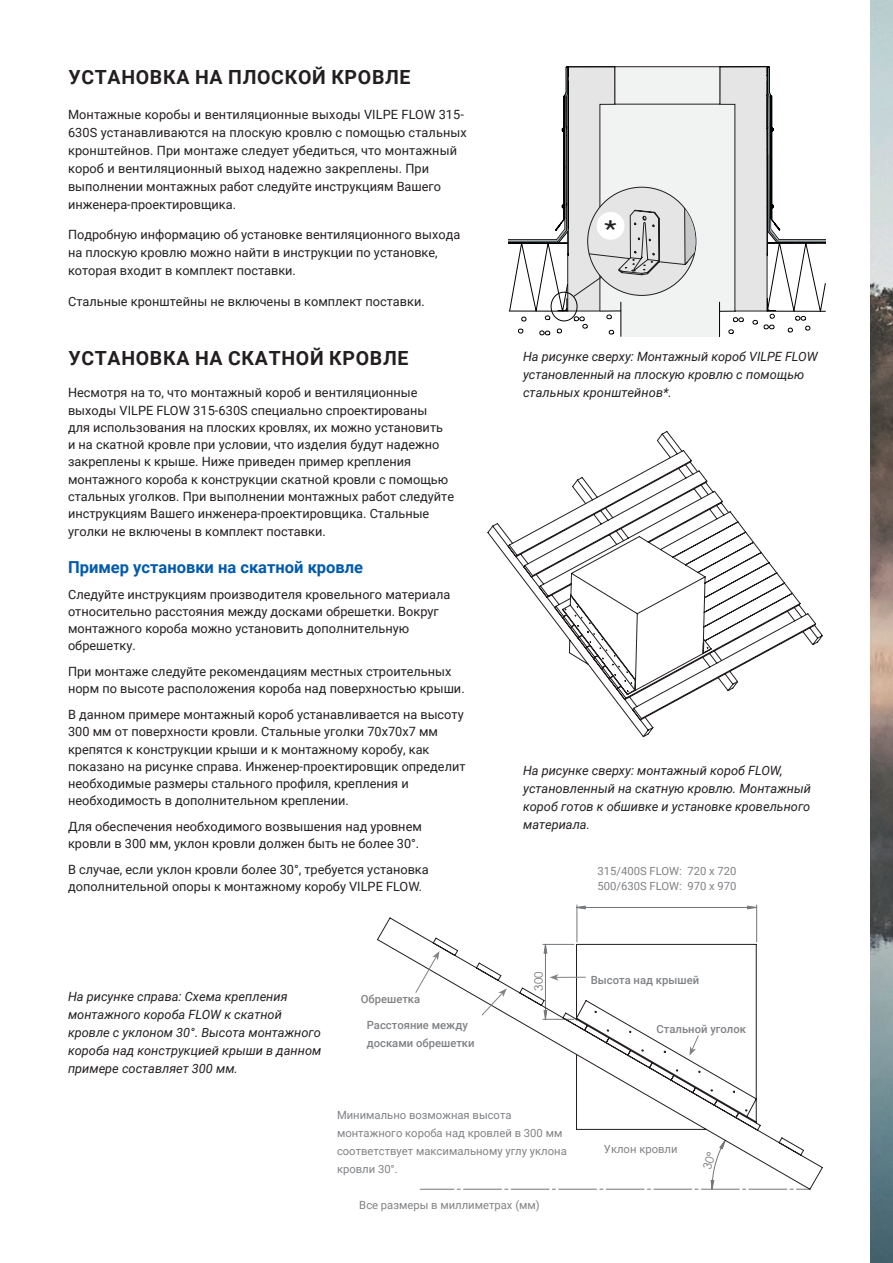
<style>
.page{position:relative;width:893px;height:1263px;background:#fff}
.page>*{position:absolute;margin:0;border:0;box-sizing:border-box;transform-origin:0 0}
.t1{font:30.6px "N Haas Grotesk TX Pro 55 Rg";color:#231f20;scale:1.18 1}
.t2{font:700 19.5px "Roboto";letter-spacing:.035em;color:#231f20}
.t3{font:700 16.5px "Roboto";color:#015aaa}
.t4{font:12.75px/17.2px "Roboto";color:#231f20}
.t5{font:italic 12.75px/18px "Roboto";color:#231f20}
.t6{font:11.7px "Century Gothic";color:#757679}
.t7{font:11.25px/18px "Roboto";color:#808285}
.t8{font:500 11.25px "Roboto";color:#808285}
</style>
<div class="page">
<img style="left:870px;top:0;width:23px;height:1263px">
<hr style="left:756px;top:905px;width:1px;height:37px;background:#757679">
<hr style="left:577px;top:905px;width:1px;height:37px;background:#757679">
<svg style="left:576px;top:905px;width:181px;height:4px"></svg>
<svg style="left:377px;top:917px;width:446px;height:273px"></svg>
<div style="left:649px;top:894px;width:32px;height:12px;background:#fff"></div>
<svg style="left:415px;top:951px;width:24px;height:43px"></svg>
<svg style="left:481px;top:988px;width:26px;height:28px"></svg>
<svg style="left:689px;top:1035px;width:10px;height:21px"></svg>
<hr style="left:556px;top:977px;width:30px;height:1px;background:#808285">
<svg style="left:544px;top:944px;width:15px;height:76px"></svg>
<svg style="left:487px;top:431px;width:336px;height:306px"></svg>
<div style="left:621px;top:297px;width:98px;height:40px;background:#f1f3f2"></div>
<hr style="left:621px;top:302px;width:1px;height:34px;background:#000001">
<hr style="left:719px;top:302px;width:1px;height:35px;background:#000001">
<svg style="left:508px;top:66px;width:317px;height:269px"></svg>
<div style="left:597px;top:212px;width:27px;height:28px;background:#fff;border-radius:50%"></div>
<svg style="left:420px;top:1140px;width:390px;height:50px"></svg>
<p class="t2" style="left:68px;top:64px;width:344px">УСТАНОВКА НА ПЛОСКОЙ КРОВЛЕ</p>
<p class="t4" style="left:68px;top:105px;width:400px;line-height:18px">Монтажные коробы и вентиляционные выходы VILPE FLOW 315- 630S устанавливаются на плоскую кровлю с помощью стальных кронштейнов. При монтаже следует убедиться, что монтажный короб и вентиляционный выход надежно закреплены. При выполнении монтажных работ следуйте инструкциям Вашего инженера-проектировщика.</p>
<p class="t4" style="left:68px;top:225px;width:394px;line-height:18px">Подробную информацию об установке вентиляционного выхода на плоскую кровлю можно найти в инструкции по установке, которая входит в комплект поставки.</p>
<p class="t4" style="left:68px;top:292px;width:358px">Стальные кронштейны не включены в комплект поставки.</p>
<p class="t2" style="left:68px;top:344px;width:342px">УСТАНОВКА НА СКАТНОЙ КРОВЛЕ</p>
<p class="t4" style="left:68px;top:384px;width:388px">Несмотря на то, что монтажный короб и вентиляционные выходы VILPE FLOW 315-630S специально спроектированы<br>для использования на плоских кровлях, их можно установить<br>и на скатной кровле при условии, что изделия будут надежно закреплены к крыше. Ниже приведен пример крепления монтажного короба к конструкции скатной кровли с помощью стальных уголков. При выполнении монтажных работ следуйте инструкциям Вашего инженера-проектировщика. Стальные уголки не включены в комплект поставки.</p>
<p class="t3" style="left:68px;top:555px;width:297px">Пример установки на скатной кровле</p>
<p class="t4" style="left:68px;top:585px;width:384px">Следуйте инструкциям производителя кровельного материала относительно расстояния между досками обрешетки. Вокруг монтажного короба можно установить дополнительную обрешетку.</p>
<p class="t4" style="left:68px;top:662px;width:398px">При монтаже следуйте рекомендациям местных строительных норм по высоте расположения короба над поверхностью крыши.</p>
<p class="t4" style="left:68px;top:705px;width:399px">В данном примере монтажный короб устанавливается на высоту 300 мм от поверхности кровли. Стальные уголки 70x70x7 мм крепятся к конструкции крыши и к монтажному коробу, как показано на рисунке справа. Инженер-проектировщик определит необходимые размеры стального профиля, крепления и необходимость в дополнительном креплении.</p>
<p class="t4" style="left:68px;top:817px;width:355px">Для обеспечения необходимого возвышения над уровнем кровли в 300 мм, уклон кровли должен быть не более 30°.</p>
<p class="t4" style="left:68px;top:860px;width:362px">В случае, если уклон кровли более 30°, требуется установка дополнительной опоры к монтажному коробу VILPE FLOW.</p>
<p class="t5" style="left:68px;top:987px;width:255px">На рисунке справа: Схема крепления монтажного короба FLOW к скатной кровле с уклоном 30°. Высота монтажного короба над конструкцией крыши в данном примере составляет 300 мм.</p>
<p class="t8" style="left:361px;top:991px;width:61px">Обрешетка</p>
<p class="t8" style="left:367px;top:1017px;width:103px">Расстояние между</p>
<p class="t8" style="left:367px;top:1035px;width:109px">досками обрешетки</p>
<p class="t1" style="left:603px;top:214px;width:14px">*</p>
<p class="t5" style="left:523px;top:347px;width:296px">На рисунке сверху: Монтажный короб VILPE FLOW установленный на плоскую кровлю с помощью стальных кронштейнов*.</p>
<p class="t5" style="left:523px;top:761px;width:289px">На рисунке сверху: монтажный короб FLOW, установленный на скатную кровлю. Монтажный короб готов к обшивке и установке кровельного материала.</p>
<p class="t6" style="left:530px;top:991px;width:21px;rotate:-90deg">300</p>
<p class="t7" style="left:598px;top:862px;width:140px">315/400S FLOW: 720 x 720</p>
<p class="t7" style="left:598px;top:877px;width:140px">500/630S FLOW: 970 x 970</p>
<p class="t8" style="left:591px;top:972px;width:110px">Высота над крышей</p>
<p class="t8" style="left:657px;top:1021px;width:91px">Стальной уголок</p>
<p class="t7" style="left:337px;top:1105px;width:231px">Минимально возможная высота монтажного короба над кровлей в 300 мм соответствует максимальному углу уклона кровли 30°.</p>
<p class="t7" style="left:359px;top:1195px;width:182px">Все размеры в миллиметрах (мм)</p>
<p class="t7" style="left:604px;top:1140px;width:75px">Уклон кровли</p>
</div>
